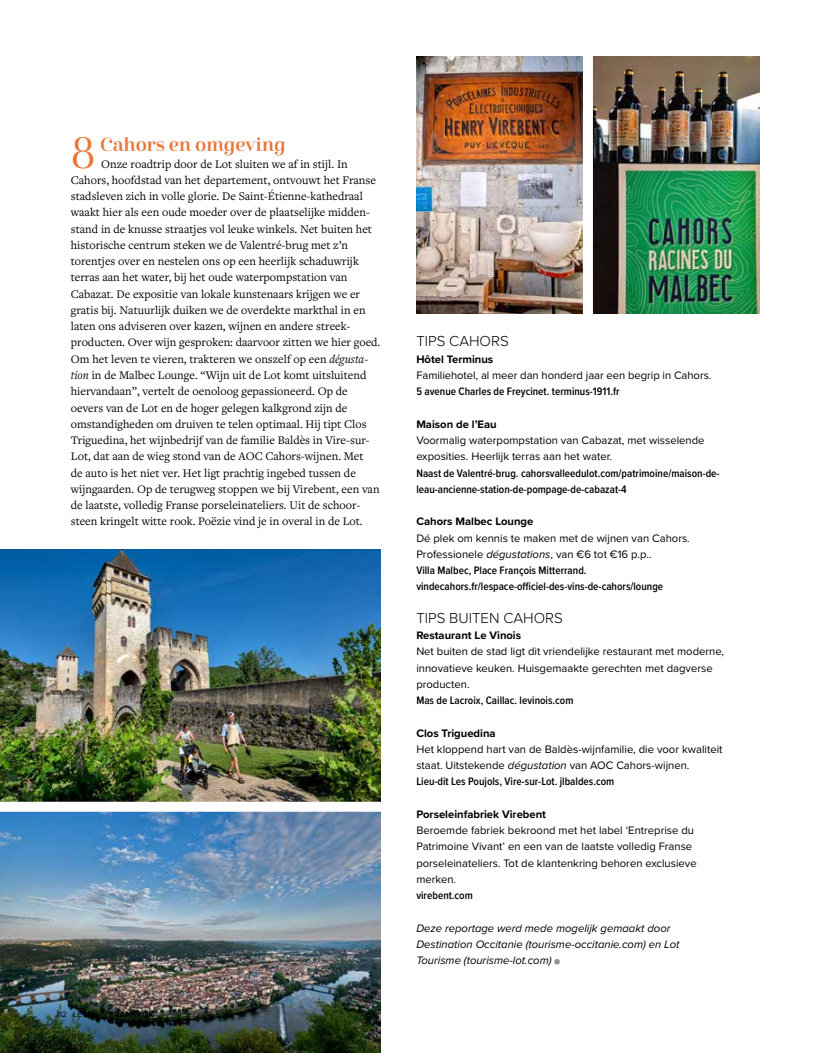
<style>
.page{position:relative;width:815px;height:1053px;background:#fff}
.page>*{position:absolute;margin:0;border:0;box-sizing:border-box;transform-origin:0 0}
.t1{font:43.75px "Cabrito Didone Nor Reg";color:#ea7638}
.t2{font:18.75px "Cabrito Didone Nor Dem";letter-spacing:-.02em;color:#ea7638}
.t3{font:300 15px "Proxima Nova";color:#000}
.t4{font:12.12px/16.2px "Freight Text Pro";color:#000}
.t5{font:11.25px/16.2px "Proxima Nova";color:#000}
.t6{font:600 11.25px/16.2px "Proxima Nova Cond";color:#000}
.t7{font:italic 11.25px/16.2px "Proxima Nova";color:#000}
.t8{font:700 11.25px "Proxima Nova";color:#000}
.t9{font:8.12px "Proxima Nova";color:#000}
.s1{font-style:italic}
.s2{font-family:"Proxima Nova Extrabld"}
</style>
<div class="page">
<img style="left:0;top:549px;width:381px;height:503px">
<img style="left:416px;top:57px;width:343px;height:257px">
<svg style="left:554px;top:959px;width:6px;height:5px"></svg>
<div style="left:0;top:801px;width:385px;height:10px;background:#fff"></div>
<div style="left:583px;top:48px;width:10px;height:274px;background:#fff"></div>
<h1 class="t1" style="left:71px;top:127px;width:26px">8</h1>
<h2 class="t2" style="left:100px;top:134px;width:187px">Cahors en omgeving</h2>
<p class="t4" style="left:71px;top:155px;width:311px;text-indent:30px">Onze roadtrip door de Lot sluiten we af in stijl. In Cahors, hoofdstad van het departement, ontvouwt het Franse stadsleven zich in volle glorie. De Saint-Étienne-kathedraal waakt hier als een oude moeder over de plaatselijke midden&shy;stand in de knusse straatjes vol leuke winkels. Net buiten het historische centrum steken we de Valentré-brug met z’n torentjes over en nestelen ons op een heerlijk schaduwrijk terras aan het water, bij het oude waterpompstation van Cabazat. De expositie van lokale kunstenaars krijgen we er gratis bij. Natuurlijk duiken we de overdekte markthal in en laten ons adviseren over kazen, wijnen en andere streek&shy;producten. Over wijn gesproken: daarvoor zitten we hier goed.<br>Om het leven te vieren, trakteren we onszelf op een <span class="s1">dégusta&shy;tion</span> in de Malbec Lounge. “Wijn uit de Lot komt uitsluitend hiervandaan”, vertelt de oenoloog gepassioneerd. Op de oevers van de Lot en de hoger gelegen kalkgrond zijn de omstandigheden om druiven te telen optimaal. Hij tipt Clos Triguedina, het wijnbedrijf van de familie Baldès in Vire-sur-Lot, dat aan de wieg stond van de AOC Cahors-wijnen. Met<br>de auto is het niet ver. Het ligt prachtig ingebed tussen de wijngaarden. Op de terugweg stoppen we bij Virebent, een van de laatste, volledig Franse porseleinateliers. Uit de schoor&shy;steen kringelt witte rook. Poëzie vind je in overal in de Lot.</p>
<p class="t9" style="left:57px;top:1007px;width:99px">112 LEVEN IN <span class="s2">FRANKRIJK</span></p>
<p class="t3" style="left:416px;top:330px;width:94px">TIPS CAHORS</p>
<p class="t8" style="left:416px;top:350px;width:78px">Hôtel Terminus</p>
<p class="t5" style="left:416px;top:366px;width:297px">Familiehotel, al meer dan honderd jaar een begrip in Cahors.</p>
<p class="t6" style="left:416px;top:383px;width:205px">5 avenue Charles de Freycinet. terminus-1911.fr</p>
<p class="t8" style="left:416px;top:415px;width:82px">Maison de l’Eau</p>
<p class="t5" style="left:416px;top:431px;width:290px">Voormalig waterpompstation van Cabazat, met wisselende exposities. Heerlijk terras aan het water.</p>
<p class="t6" style="left:416px;top:464px;width:305px">Naast de Valentré-brug. cahorsvalleedulot.com/patrimoine/maison-de&shy;leau-ancienne-station-de-pompage-de-cabazat-4</p>
<p class="t8" style="left:416px;top:513px;width:119px">Cahors Malbec Lounge</p>
<p class="t5" style="left:416px;top:529px;width:275px">Dé plek om kennis te maken met de wijnen van Cahors.<br>Professionele <span class="s1">dégustations</span>, van €6 tot €16 p.p..</p>
<p class="t6" style="left:416px;top:562px;width:248px">Villa Malbec, Place François Mitterrand. vindecahors.fr/lespace-officiel-des-vins-de-cahors/lounge</p>
<p class="t3" style="left:416px;top:606px;width:148px">TIPS BUITEN CAHORS</p>
<p class="t8" style="left:416px;top:627px;width:106px">Restaurant Le Vinois</p>
<p class="t5" style="left:416px;top:643px;width:309px">Net buiten de stad ligt dit vriendelijke restaurant met moderne, innovatieve keuken. Huisgemaakte gerechten met dagverse producten.</p>
<p class="t6" style="left:416px;top:692px;width:159px">Mas de Lacroix, Caillac. levinois.com</p>
<p class="t8" style="left:416px;top:724px;width:81px">Clos Triguedina</p>
<p class="t5" style="left:416px;top:740px;width:308px">Het kloppend hart van de Baldès-wijnfamilie, die voor kwaliteit staat. Uitstekende <span class="s1">dégustation</span> van AOC Cahors-wijnen.</p>
<p class="t6" style="left:416px;top:773px;width:199px">Lieu-dit Les Poujols, Vire-sur-Lot. jlbaldes.com</p>
<p class="t8" style="left:416px;top:805px;width:131px">Porseleinfabriek Virebent</p>
<p class="t5" style="left:416px;top:821px;width:282px">Beroemde fabriek bekroond met het label ‘Entreprise du Patrimoine Vivant’ en een van de laatste volledig Franse porseleinateliers. Tot de klantenkring behoren exclusieve merken.</p>
<p class="t6" style="left:416px;top:887px;width:58px">virebent.com</p>
<p class="t7" style="left:416px;top:919px;width:265px">Deze reportage werd mede mogelijk gemaakt door<br>Destination Occitanie (tourisme-occitanie.com) en Lot<br>Tourisme (tourisme-lot.com)</p>
</div>
